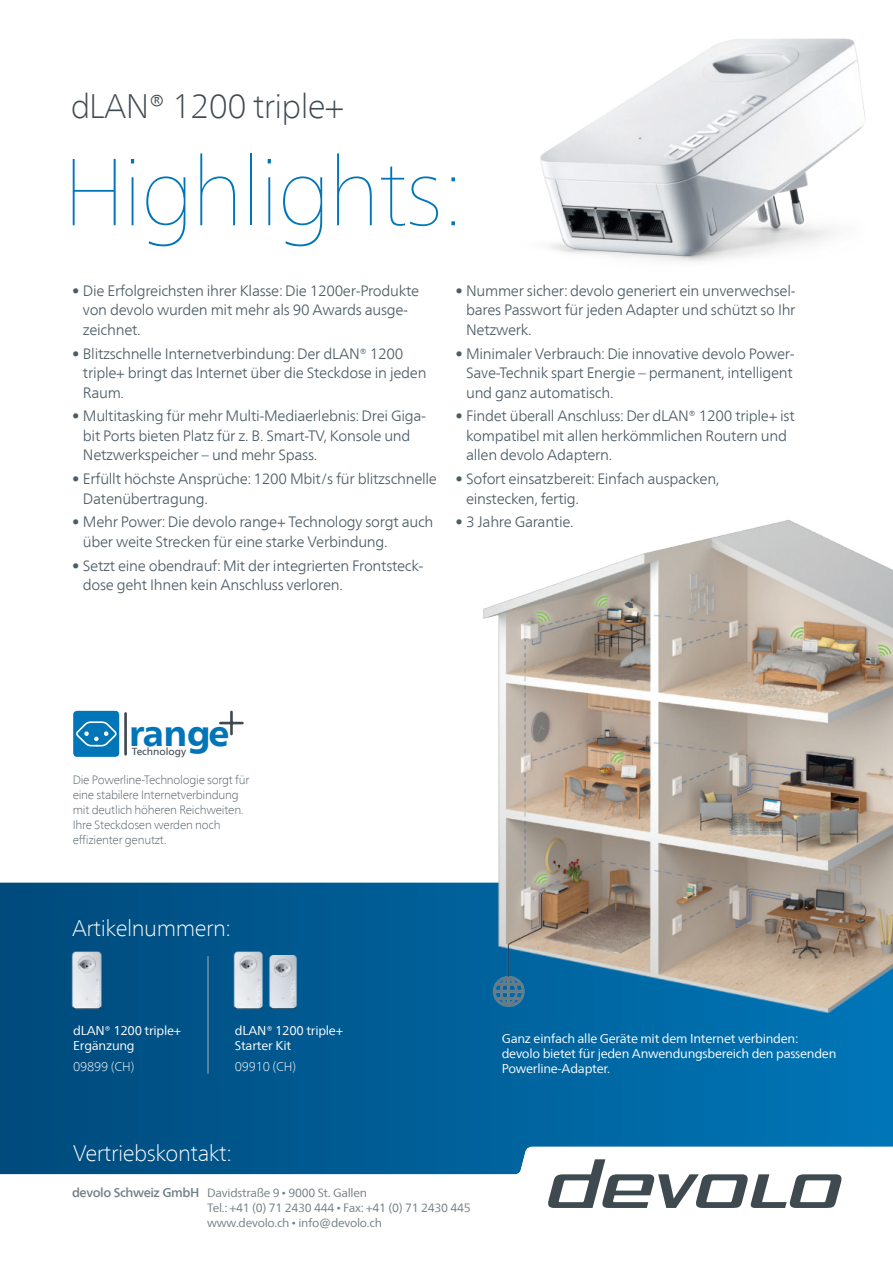
<style>
.page{position:relative;width:893px;height:1263px;background:#fff}
.page>*{position:absolute;margin:0;border:0;box-sizing:border-box;transform-origin:0 0}
.t1{font:200 94.95px "Frutiger Neue LT Com";letter-spacing:-.02em;color:#0076b8}
.t2{font:800 36px "Frutiger Neue LT Com";letter-spacing:-.02em;color:#0076b8}
.t3{font:100 33.75px "Frutiger Neue LT Com";letter-spacing:-.02em;color:#3f4a50}
.t4{font:100 22.5px "Frutiger Neue LT Com";letter-spacing:-.02em;color:#fff}
.t5{font:300 15px/19.5px "Frutiger Neue LT Com";letter-spacing:-.02em;color:#4c5c65}
.t6{font:12.75px/15px "Frutiger Neue LT Com";letter-spacing:-.02em;color:#fff}
.t7{font:100 12.75px "Frutiger Neue LT Com";letter-spacing:-.02em;color:#fff}
.t8{font:500 12.75px "Frutiger Neue LT Com";letter-spacing:-.03em;color:#737f85}
.t9{font:100 12px/15px "Frutiger Neue LT Com";letter-spacing:-.02em;color:#4c5c65}
.t10{font:12px/15px "Frutiger Neue LT Com";letter-spacing:-.02em;color:#737f85}
.t11{font:10.2px "Frutiger Neue LT Com";color:#3f4a50}
.s1{font-size:8.25px}
</style>
<div class="page">
<svg style="left:0;top:882px;width:893px;height:292px;background:#086096"></svg>
<svg style="left:547px;top:1159px;width:295px;height:49px"></svg>
<hr style="left:208px;top:956px;width:1px;height:118px;background:#a9b1b8">
<img style="left:440px;top:520px;width:453px;height:526px">
<img style="left:540px;top:38px;width:326px;height:224px">
<img style="left:230px;top:948px;width:38px;height:64px">
<img style="left:68px;top:948px;width:38px;height:64px">
<img style="left:269px;top:956px;width:32px;height:52px">
<div style="left:72px;top:710px;width:48px;height:48px;background:#0076b8;border-radius:5px"></div>
<div style="left:72px;top:709px;width:49px;height:49px;border:2px solid #fff;border-radius:5px"></div>
<hr style="left:124px;top:713px;width:3px;height:41px;background:#3f4a50">
<hr style="left:230px;top:712px;width:3px;height:22px;background:#3f4a50">
<hr style="left:220px;top:722px;width:22px;height:2px;background:#3f4a50">
<svg style="left:76px;top:721px;width:41px;height:26px"></svg>
<h3 class="t3" style="left:70px;top:92px;width:276px">dLAN® 1200 triple+</h3>
<h1 class="t1" style="left:64px;top:153px;width:400px">Highlights:</h1>
<p class="t5" style="left:83px;top:282px;width:338px;text-indent:-11px">• Die Erfolgreichsten ihrer Klasse: Die 1200er-Produkte von devolo wurden mit mehr als 90 Awards ausge&shy;zeichnet.</p>
<p class="t5" style="left:83px;top:345px;width:345px;text-indent:-11px">• Blitzschnelle Internetverbindung: Der dLAN® 1200 triple+ bringt das Internet über die Steckdose in jeden<br>Raum.</p>
<p class="t5" style="left:83px;top:408px;width:345px;text-indent:-11px">• Multitasking für mehr Multi-Mediaerlebnis: Drei Giga&shy;bit Ports bieten Platz für z. B. Smart-TV, Konsole und<br>Netzwerkspeicher – und mehr Spass.</p>
<p class="t5" style="left:83px;top:470px;width:356px;text-indent:-11px">• Erfüllt höchste Ansprüche: 1200 Mbit/s für blitzschnelle<br>Datenübertragung.</p>
<p class="t5" style="left:83px;top:514px;width:352px;text-indent:-11px">• Mehr Power: Die devolo range+ Technology sorgt auch über weite Strecken für eine starke Verbindung.</p>
<p class="t5" style="left:83px;top:557px;width:342px;text-indent:-11px">• Setzt eine obendrauf: Mit der integrierten Frontsteck&shy;dose geht Ihnen kein Anschluss verloren.</p>
<p class="t5" style="left:466px;top:282px;width:331px;text-align:justify;text-indent:-11px">• Nummer sicher: devolo generiert ein unverwechsel&shy;bares Passwort für jeden Adapter und schützt so Ihr Netzwerk.</p>
<p class="t5" style="left:466px;top:345px;width:330px;text-align:justify;text-indent:-11px">• Minimaler Verbrauch: Die innovative devolo Power-Save-Technik spart Energie – permanent, intelligent und ganz automatisch.</p>
<p class="t5" style="left:466px;top:408px;width:330px;text-indent:-11px">• Findet überall Anschluss: Der dLAN® 1200 triple+ ist kompatibel mit allen herkömmlichen Routern und allen devolo Adaptern.</p>
<p class="t5" style="left:466px;top:470px;width:255px;text-indent:-11px">• Sofort einsatzbereit: Einfach auspacken, einstecken, fertig.</p>
<p class="t5" style="left:455px;top:514px;width:120px">• 3 Jahre Garantie.</p>
<h2 class="t2" style="left:129px;top:720px;width:102px">range</h2>
<p class="t11" style="left:132px;top:747px;width:56px">Technology</p>
<p class="t9" style="left:73px;top:774px;width:178px">Die Powerline-Technologie sorgt für eine stabilere Internetverbindung mit deutlich höheren Reichweiten.<br>Ihre Steckdosen werden noch effizienter genutzt.</p>
<h3 class="t4" style="left:72px;top:919px;width:160px">Artikelnummern:</h3>
<p class="t6" style="left:73px;top:1023px;width:110px">dLAN® 1200 triple+<br>Ergänzung</p>
<p class="t7" style="left:73px;top:1061px;width:63px">09899 (CH)</p>
<p class="t6" style="left:235px;top:1023px;width:110px">dLAN® 1200 triple+<br>Starter Kit</p>
<p class="t7" style="left:235px;top:1061px;width:63px">09910 (CH)</p>
<h3 class="t4" style="left:73px;top:1144px;width:160px">Vertriebskontakt:</h3>
<p class="t6" style="left:502px;top:1032px;width:336px">Ganz einfach alle Geräte mit dem Internet verbinden: devolo bietet für jeden Anwendungsbereich den passenden<br>Powerline-Adapter.</p>
<p class="t8" style="left:72px;top:1185px;width:129px">devolo Schweiz GmbH</p>
<p class="t10" style="left:207px;top:1186px;width:265px">Davidstraße 9 <span class="s1">•</span> 9000 St. Gallen<br>Tel.: +41 (0) 71 2430 444 <span class="s1">•</span> Fax: +41 (0) 71 2430 445 www.devolo.ch <span class="s1">•</span> info@devolo.ch</p>
</div>
